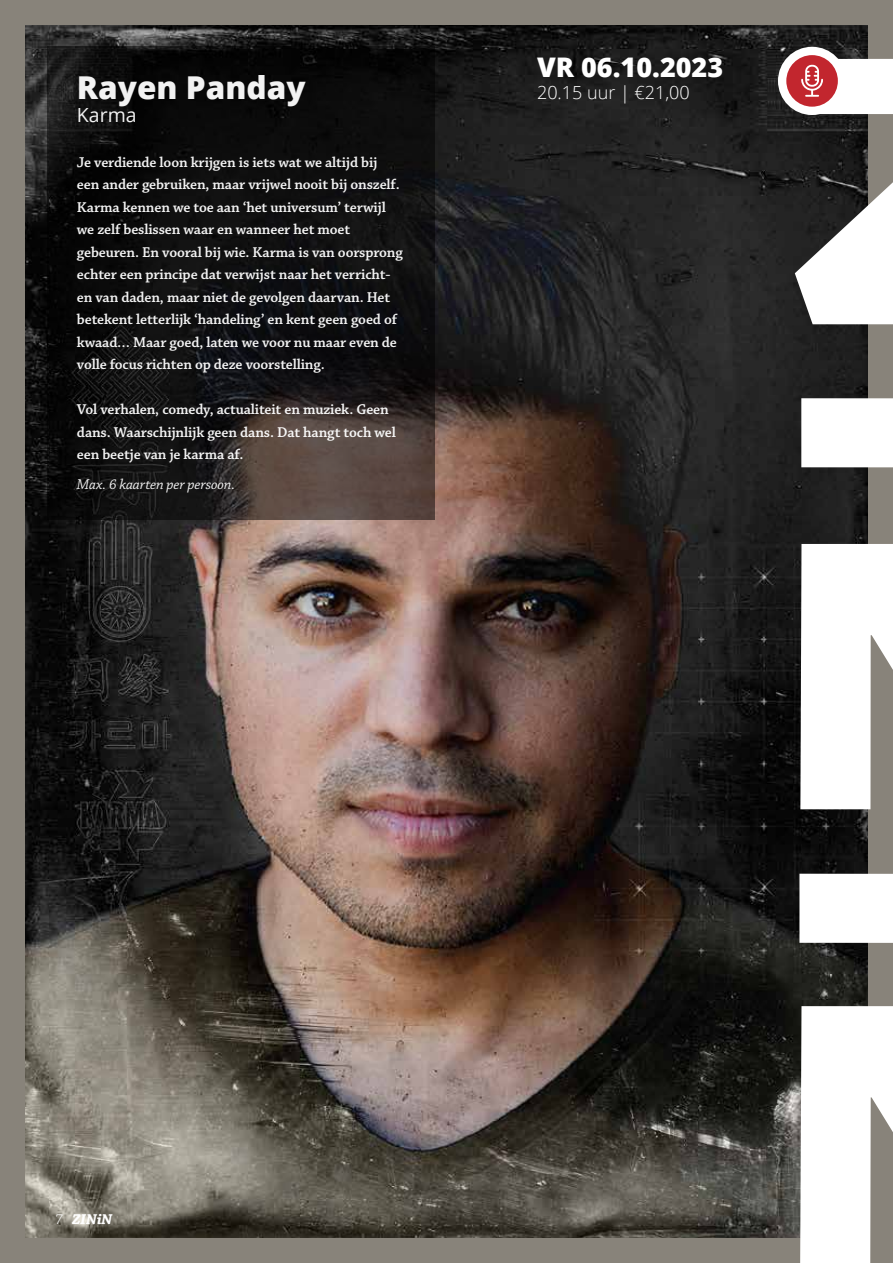
<style>
.page{position:relative;width:893px;height:1263px;background:#88837a}
.page>*{position:absolute;margin:0;border:0;box-sizing:border-box;transform-origin:0 0}
.t1{font:800 31.5px "Open Sans";color:#fff}
.t2{font:800 27px "Open Sans";color:#fff}
.t3{font:19.5px "Open Sans";color:#fff}
.t4{font:300 18px "Open Sans";color:#fff}
.t5{font:600 15px/22.5px "Chaparral Pro";letter-spacing:-.01em;color:#fff}
.t6{font:italic 15px "Chaparral Pro";letter-spacing:-.005em;color:#fff}
.t7{font:italic 700 15px "Chaparral Pro";color:#fff}
.s1{font-weight:300}
</style>
<div class="page">
<img style="left:26px;top:26px;width:841px;height:1211px">
<svg style="left:47px;top:47px;width:387px;height:473px;fill:#0e0e0f"></svg>
<div style="left:801px;top:398px;width:92px;height:69px;background:#fff"></div>
<svg style="left:800px;top:544px;width:93px;height:265px"></svg>
<svg style="left:800px;top:1006px;width:93px;height:257px"></svg>
<div style="left:799px;top:874px;width:94px;height:69px;background:#fff"></div>
<div style="left:778px;top:47px;width:68px;height:68px;background:#fff;border-radius:50%"></div>
<div style="left:786px;top:55px;width:52px;height:52px;background:#c2262e;border-radius:50%"></div>
<svg style="left:795px;top:59px;width:98px;height:265px"></svg>
<h2 class="t2" style="left:537px;top:46px;width:188px">VR 06.10.2023</h2>
<h1 class="t1" style="left:77px;top:64px;width:230px">Rayen Panday</h1>
<p class="t4" style="left:537px;top:80px;width:154px">20.15 uur | €21,00</p>
<h3 class="t3" style="left:77px;top:101px;width:61px">Karma</h3>
<p class="t5" style="left:77px;top:151px;width:327px">Je verdiende loon krijgen is iets wat we altijd bij een ander gebruiken, maar vrijwel nooit bij onszelf.<br>Karma kennen we toe aan ‘het universum’ terwijl we zelf beslissen waar en wanneer het moet gebeuren. En vooral bij wie. Karma is van oorsprong echter een principe dat verwijst naar het verricht&shy;en van daden, maar niet de gevolgen daarvan. Het betekent letterlijk ‘handeling’ en kent geen goed of kwaad… Maar goed, laten we voor nu maar even de volle focus richten op deze voorstelling.</p>
<p class="t5" style="left:77px;top:398px;width:321px">Vol verhalen, comedy, actualiteit en muziek. Geen dans. Waarschijnlijk geen dans. Dat hangt toch wel een beetje van je karma af.</p>
<p class="t6" style="left:77px;top:476px;width:160px">Max. 6 kaarten per persoon.</p>
<p class="t7" style="left:55px;top:1210px;width:59px"><span class="s1">7</span> ZINiN</p>
</div>
